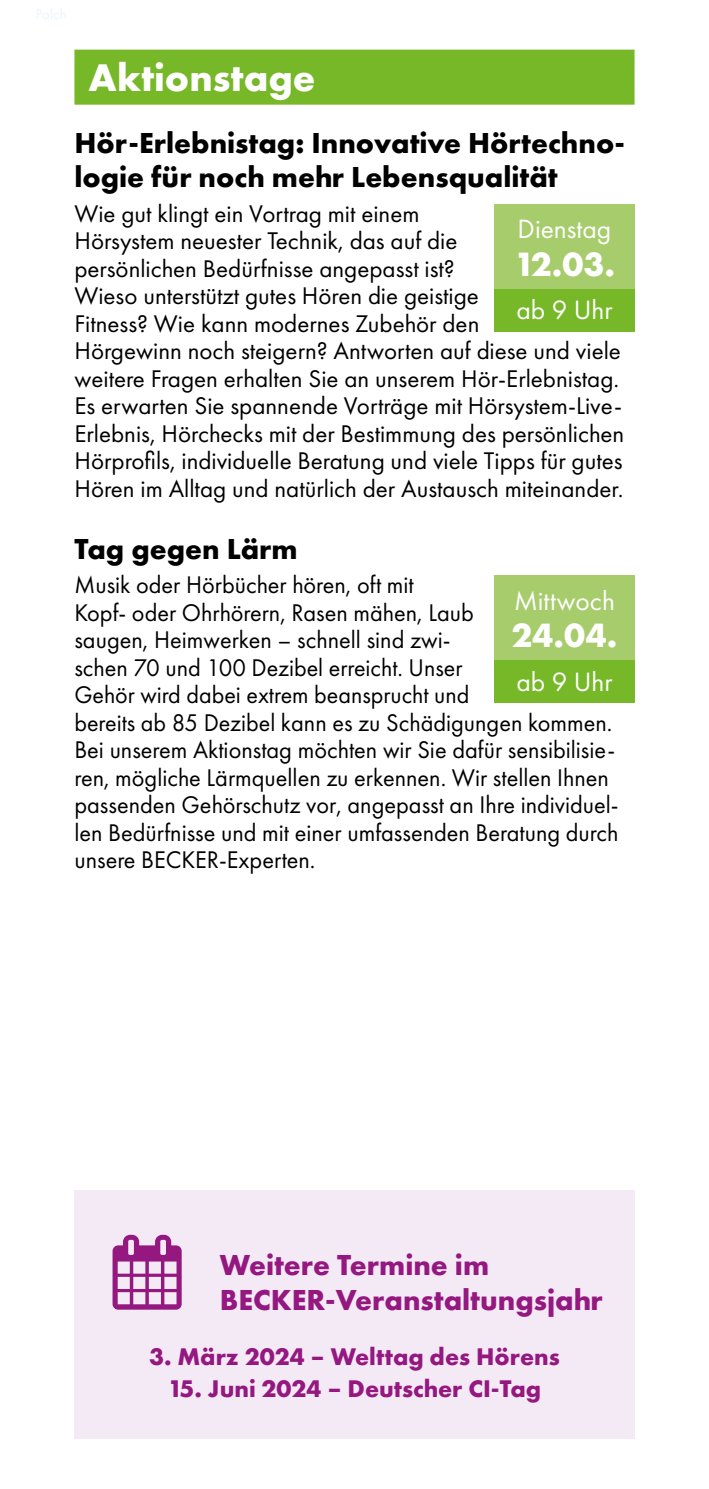
<style>
.page{position:relative;width:709px;height:1489px;background:#fff}
.page>*{position:absolute;margin:0;border:0;box-sizing:border-box;transform-origin:0 0}
.t1{font:700 40px "Futura PT";color:#fff}
.t2{font:700 35px "Futura PT";color:#fff}
.t3{font:700 30px/34.5px "Futura PT";color:#000}
.t4{font:700 30px/34.5px "Futura PT";color:#951881}
.t5{font:27.5px "Futura PT";color:#fff}
.t6{font:25px/27.5px "Futura PT";color:#000}
.t7{font:700 25px "Futura PT";color:#951881}
</style>
<div class="page">
<hr style="left:0;top:50px;width:1px;height:55px;background:#951881">
<div style="left:74px;top:1190px;width:560px;height:249px;background:#f3eaf5"></div>
<svg style="left:112px;top:1234px;width:70px;height:75px"></svg>
<div style="left:74px;top:50px;width:560px;height:55px;background:#76b828"></div>
<div style="left:494px;top:204px;width:140px;height:85px;background:#a7cc6c"></div>
<div style="left:494px;top:289px;width:140px;height:42px;background:#76b828"></div>
<div style="left:494px;top:575px;width:140px;height:85px;background:#a7cc6c"></div>
<div style="left:494px;top:660px;width:140px;height:43px;background:#76b828"></div>
<h1 class="t1" style="left:89px;top:52px;width:228px">Aktionstage</h1>
<p class="t3" style="left:74px;top:125px;width:552px">Hör-Erlebnistag: Innovative Hörtechno&shy;logie für noch mehr Lebensqualität</p>
<p class="t6" style="left:74px;top:199px;width:551px">Wie gut klingt ein Vortrag mit einem<br>Hörsystem neuester Technik, das auf die<br>persönlichen Bedürfnisse angepasst ist?<br>Wieso unterstützt gutes Hören die geistige<br>Fitness? Wie kann modernes Zubehör den<br>Hörgewinn noch steigern? Antworten auf diese und viele weitere Fragen erhalten Sie an unserem Hör-Erlebnistag.<br>Es erwarten Sie spannende Vorträge mit Hörsystem-Live-Erlebnis, Hörchecks mit der Bestimmung des persönlichen Hörprofils, individuelle Beratung und viele Tipps für gutes Hören im Alltag und natürlich der Austausch miteinander.</p>
<p class="t3" style="left:74px;top:530px;width:225px">Tag gegen Lärm</p>
<p class="t6" style="left:74px;top:571px;width:545px">Musik oder Hörbücher hören, oft mit<br>Kopf- oder Ohrhörern, Rasen mähen, Laub<br>saugen, Heimwerken – schnell sind zwi-<br>schen 70 und 100 Dezibel erreicht. Unser<br>Gehör wird dabei extrem beansprucht und<br>bereits ab 85 Dezibel kann es zu Schädigungen kommen.<br>Bei unserem Aktionstag möchten wir Sie dafür sensibilisie&shy;ren, mögliche Lärmquellen zu erkennen. Wir stellen Ihnen passenden Gehörschutz vor, angepasst an Ihre individuel&shy;len Bedürfnisse und mit einer umfassenden Beratung durch unsere BECKER-Experten.</p>
<p class="t5" style="left:517px;top:213px;width:95px">Dienstag</p>
<h2 class="t2" style="left:514px;top:241px;width:102px">12.03.</h2>
<p class="t5" style="left:516px;top:293px;width:98px">ab 9 Uhr</p>
<p class="t5" style="left:514px;top:584px;width:102px">Mittwoch</p>
<h2 class="t2" style="left:511px;top:613px;width:108px">24.04.</h2>
<p class="t5" style="left:516px;top:665px;width:98px">ab 9 Uhr</p>
<p class="t4" style="left:220px;top:1246px;width:384px">Weitere Termine im<br>BECKER-Veranstaltungsjahr</p>
<p class="t7" style="left:149px;top:1339px;width:412px">3. März 2024 – Welttag des Hörens</p>
<p class="t7" style="left:168px;top:1372px;width:375px">15. Juni 2024 – Deutscher CI-Tag</p>
</div>
